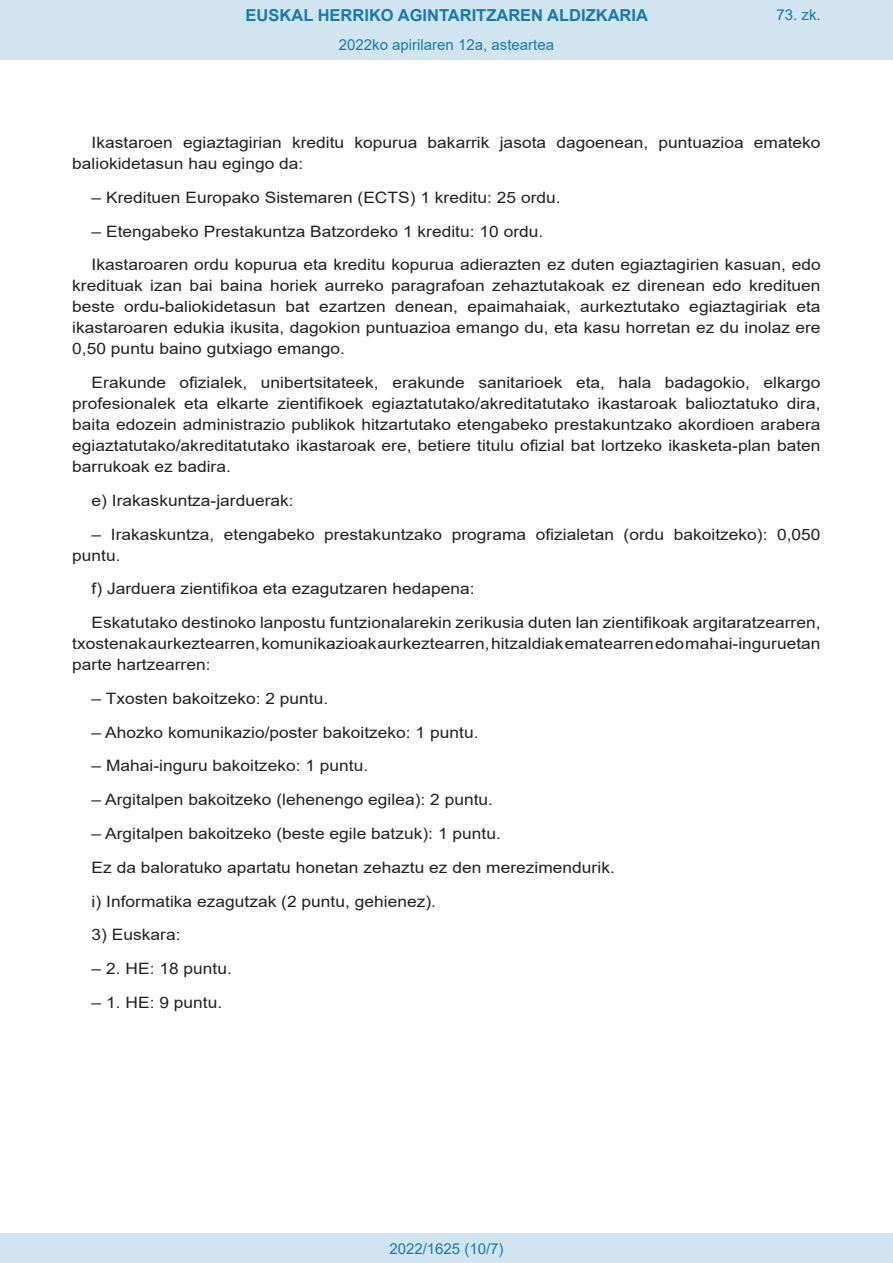
<style>
.page{position:relative;width:893px;height:1263px;background:#fff}
.page>*{position:absolute;margin:0;border:0;box-sizing:border-box;transform-origin:0 0}
.t1{font:700 16.5px "Arial";color:#1879ad}
.BOPVDetalle{font:15.6px/21px "Arial";color:#231f20;text-align:justify;scale:1.11 1}
.Paginacion_Centro{font:15px "Arial";color:#1879ad}
</style>
<div class="page">
<div style="left:0;top:0;width:893px;height:60px;background:#d0e5f0"></div>
<div style="left:0;top:1233px;width:893px;height:30px;background:#d0e5f0"></div>
<p class="t1" style="left:246px;top:3px;width:404px">EUSKAL HERRIKO AGINTARITZAREN ALDIZKARIA</p>
<p class="Paginacion_Centro" style="left:339px;top:35px;width:217px">2022ko apirilaren 12a, asteartea</p>
<p class="Paginacion_Centro" style="left:776px;top:5px;width:46px">73. zk.</p>
<p class="BOPVDetalle" style="left:72px;top:132px;width:676px;text-indent:19px">Ikastaroen egiaztagirian kreditu kopurua bakarrik jasota dagoenean, puntuazioa emateko baliokidetasun hau egingo da:</p>
<p class="BOPVDetalle" style="left:92px;top:187px;width:424px">– Kredituen Europako Sistemaren (ECTS) 1 kreditu: 25 ordu.</p>
<p class="BOPVDetalle" style="left:92px;top:221px;width:408px">– Etengabeko Prestakuntza Batzordeko 1 kreditu: 10 ordu.</p>
<p class="BOPVDetalle" style="left:72px;top:254px;width:676px;text-indent:19px">Ikastaroaren ordu kopurua eta kreditu kopurua adierazten ez duten egiaztagirien kasuan, edo kredituak izan bai baina horiek aurreko paragrafoan zehaztutakoak ez direnean edo kredituen beste ordu-baliokidetasun bat ezartzen denean, epaimahaiak, aurkeztutako egiaztagiriak eta ikastaroaren edukia ikusita, dagokion puntuazioa emango du, eta kasu horretan ez du inolaz ere 0,50 puntu baino gutxiago emango.</p>
<p class="BOPVDetalle" style="left:72px;top:372px;width:676px;text-indent:19px">Erakunde ofizialek, unibertsitateek, erakunde sanitarioek eta, hala badagokio, elkargo profesionalek eta elkarte zientifikoek egiaztatutako/akreditatutako ikastaroak balioztatuko dira, baita edozein administrazio publikok hitzartutako etengabeko prestakuntzako akordioen arabera egiaztatutako/akreditatutako ikastaroak ere, betiere titulu ofizial bat lortzeko ikasketa-plan baten barrukoak ez badira.</p>
<p class="BOPVDetalle" style="left:92px;top:490px;width:184px">e) Irakaskuntza-jarduerak:</p>
<p class="BOPVDetalle" style="left:72px;top:524px;width:676px;text-indent:19px">– Irakaskuntza, etengabeko prestakuntzako programa ofizialetan (ordu bakoitzeko): 0,050 puntu.</p>
<p class="BOPVDetalle" style="left:92px;top:578px;width:347px">f) Jarduera zientifikoa eta ezagutzaren hedapena:</p>
<p class="BOPVDetalle" style="left:72px;top:612px;width:676px;text-indent:19px">Eskatutako destinoko lanpostu funtzionalarekin zerikusia duten lan zientifikoak argitaratzearren, txostenak aurkeztearren, komunikazioak aurkeztearren, hitzaldiak ematearren edo mahai-inguruetan parte hartzearren:</p>
<p class="BOPVDetalle" style="left:92px;top:688px;width:215px">– Txosten bakoitzeko: 2 puntu.</p>
<p class="BOPVDetalle" style="left:92px;top:722px;width:350px">– Ahozko komunikazio/poster bakoitzeko: 1 puntu.</p>
<p class="BOPVDetalle" style="left:92px;top:755px;width:251px">– Mahai-inguru bakoitzeko: 1 puntu.</p>
<p class="BOPVDetalle" style="left:92px;top:789px;width:363px">– Argitalpen bakoitzeko (lehenengo egilea): 2 puntu.</p>
<p class="BOPVDetalle" style="left:92px;top:823px;width:370px">– Argitalpen bakoitzeko (beste egile batzuk): 1 puntu.</p>
<p class="BOPVDetalle" style="left:92px;top:857px;width:473px">Ez da baloratuko apartatu honetan zehaztu ez den merezimendurik.</p>
<p class="BOPVDetalle" style="left:92px;top:890px;width:312px">i) Informatika ezagutzak (2 puntu, gehienez).</p>
<p class="BOPVDetalle" style="left:92px;top:924px;width:82px">3) Euskara:</p>
<p class="BOPVDetalle" style="left:92px;top:958px;width:128px">– 2. HE: 18 puntu.</p>
<p class="BOPVDetalle" style="left:92px;top:992px;width:119px">– 1. HE: 9 puntu.</p>
<p class="Paginacion_Centro" style="left:389px;top:1238px;width:116px">2022/1625 (10/7)</p>
</div>
